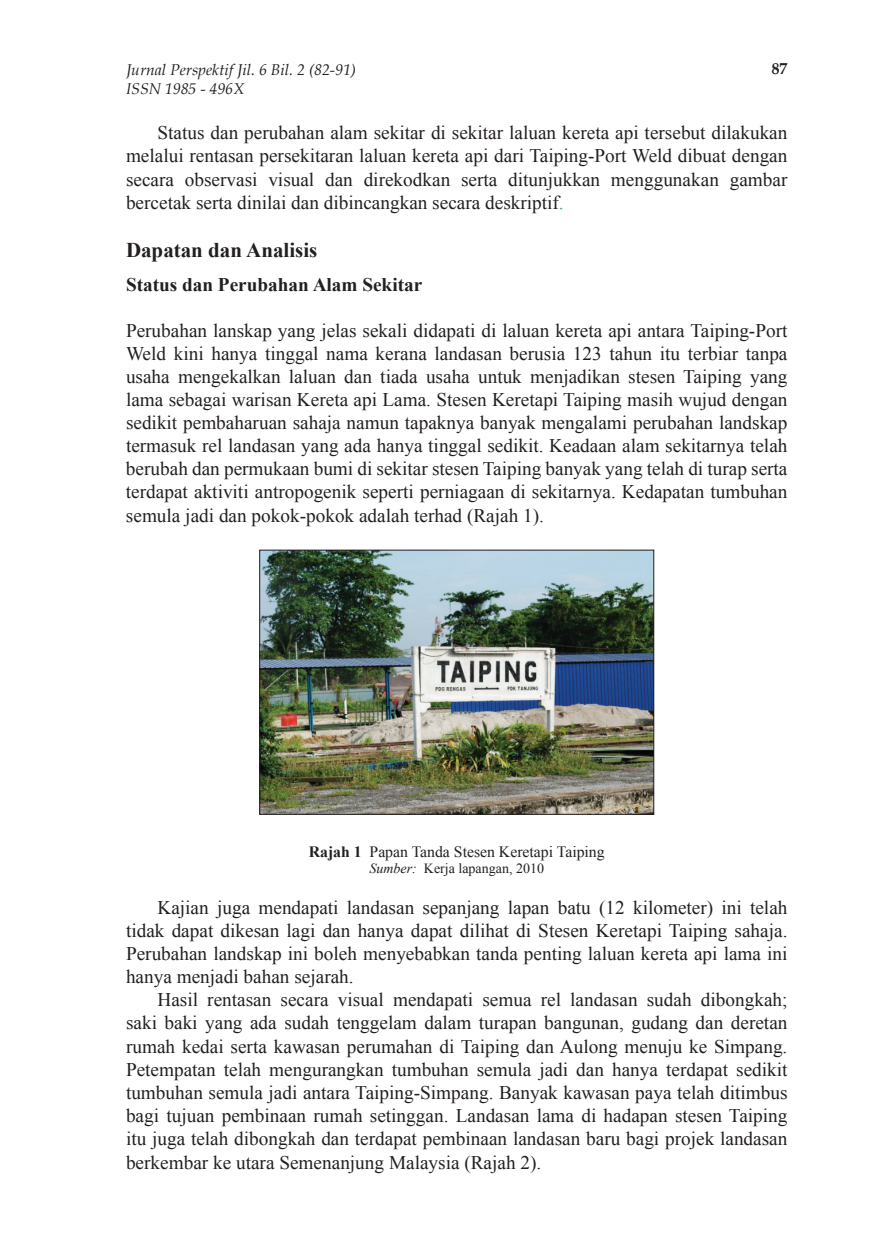
<style>
.page{position:relative;width:882px;height:1260px;background:#fff}
.page>*{position:absolute;margin:0;border:0;box-sizing:border-box;transform-origin:0 0}
.t1{font:700 21px "Times New Roman";color:#231f20}
.t2{font:19.25px/23.1px "Times New Roman";color:#231f20;text-align:justify}
.t3{font:700 19.25px "Times New Roman";color:#231f20}
.t4{font:italic 15.75px "Book Antiqua";color:#231f20}
.t5{font:15.75px "Times New Roman";color:#231f20}
.t6{font:700 15.75px "Book Antiqua";color:#231f20}
.t7{font:14px "Times New Roman";color:#231f20}
.s1{color:#18b166}
.s2{font-weight:700}
.s3{font-style:italic}
</style>
<div class="page">
<img style="left:261px;top:552px;width:391px;height:261px">
<div style="left:259px;top:550px;width:395px;height:265px;border:1px solid #231f20"></div>
<p class="t4" style="left:126px;top:61px;width:232px">Jurnal Perspektif Jil. 6 Bil. 2 (82-91)</p>
<p class="t6" style="left:772px;top:59px;width:17px">87</p>
<p class="t4" style="left:126px;top:80px;width:120px">ISSN 1985 - 496X</p>
<p class="t2" style="left:126px;top:121px;width:663px;text-indent:31px">Status dan perubahan alam sekitar di sekitar laluan kereta api tersebut dilakukan melalui rentasan persekitaran laluan kereta api dari Taiping-Port Weld dibuat dengan secara observasi visual dan direkodkan serta ditunjukkan menggunakan gambar bercetak serta dinilai dan dibincangkan secara deskriptif<span class="s1">.</span></p>
<p class="t1" style="left:126px;top:235px;width:193px">Dapatan dan Analisis</p>
<p class="t3" style="left:126px;top:271px;width:298px">Status dan Perubahan Alam Sekitar</p>
<p class="t2" style="left:126px;top:318px;width:663px">Perubahan lanskap yang jelas sekali didapati di laluan kereta api antara Taiping-Port Weld kini hanya tinggal nama kerana landasan berusia 123 tahun itu terbiar tanpa usaha mengekalkan laluan dan tiada usaha untuk menjadikan stesen Taiping yang lama sebagai warisan Kereta api Lama. Stesen Keretapi Taiping masih wujud dengan sedikit pembaharuan sahaja namun tapaknya banyak mengalami perubahan landskap termasuk rel landasan yang ada hanya tinggal sedikit. Keadaan alam sekitarnya telah berubah dan permukaan bumi di sekitar stesen Taiping banyak yang telah di turap serta terdapat aktiviti antropogenik seperti perniagaan di sekitarnya. Kedapatan tumbuhan semula jadi dan pokok-pokok adalah terhad (Rajah 1).</p>
<p class="t5" style="left:309px;top:841px;width:297px"><span class="s2">Rajah 1</span> Papan Tanda Stesen Keretapi Taiping</p>
<p class="t7" style="left:369px;top:859px;width:176px"><span class="s3">Sumber:</span> Kerja lapangan, 2010</p>
<p class="t2" style="left:126px;top:896px;width:663px;text-indent:31px">Kajian juga mendapati landasan sepanjang lapan batu (12 kilometer) ini telah tidak dapat dikesan lagi dan hanya dapat dilihat di Stesen Keretapi Taiping sahaja.<br>Perubahan landskap ini boleh menyebabkan tanda penting laluan kereta api lama ini hanya menjadi bahan sejarah.</p>
<p class="t2" style="left:126px;top:988px;width:663px;text-indent:31px">Hasil rentasan secara visual mendapati semua rel landasan sudah dibongkah; saki baki yang ada sudah tenggelam dalam turapan bangunan, gudang dan deretan rumah kedai serta kawasan perumahan di Taiping dan Aulong menuju ke Simpang.<br>Petempatan telah mengurangkan tumbuhan semula jadi dan hanya terdapat sedikit tumbuhan semula jadi antara Taiping-Simpang. Banyak kawasan paya telah ditimbus bagi tujuan pembinaan rumah setinggan. Landasan lama di hadapan stesen Taiping itu juga telah dibongkah dan terdapat pembinaan landasan baru bagi projek landasan berkembar ke utara Semenanjung Malaysia (Rajah 2).</p>
</div>
